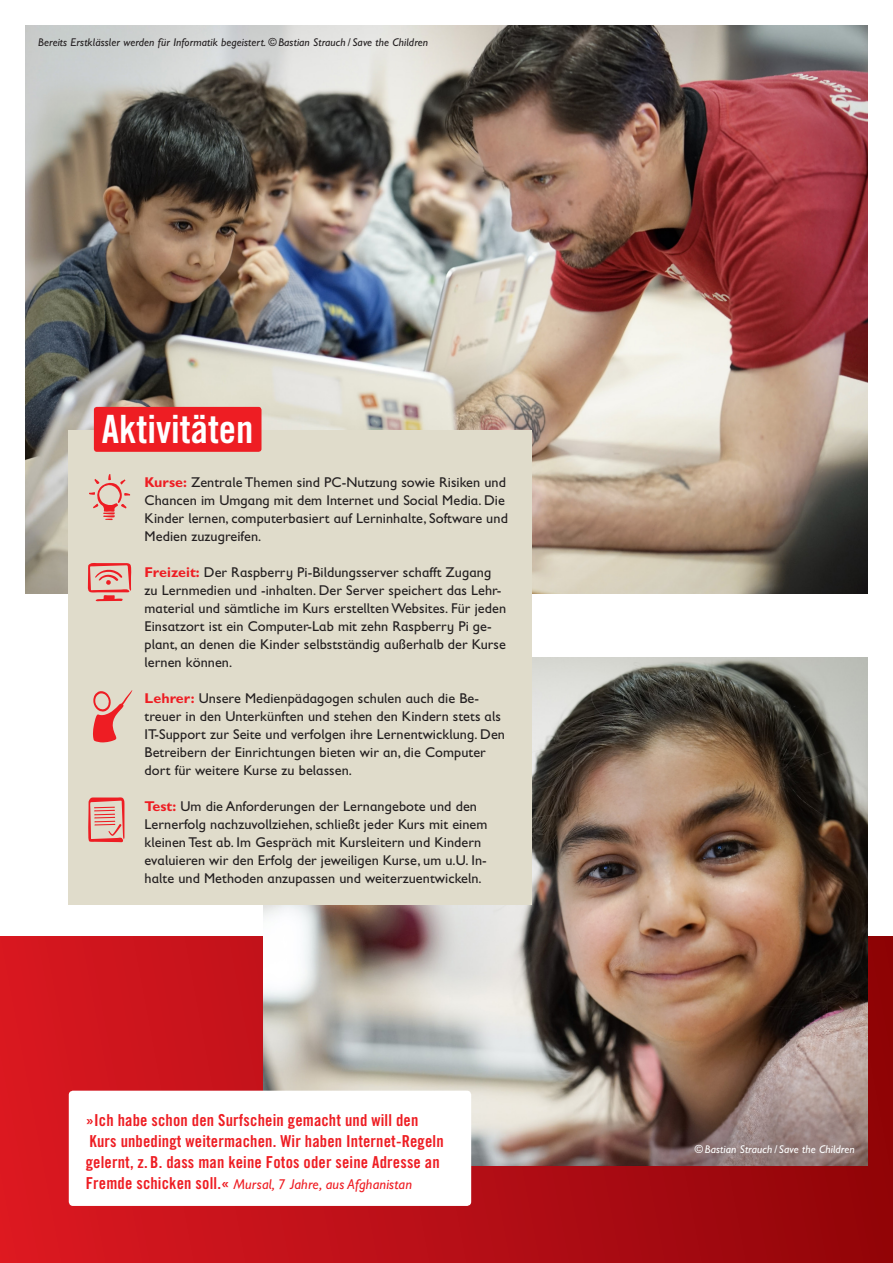
<style>
.page{position:relative;width:893px;height:1263px;background:#fff}
.page>*{position:absolute;margin:0;border:0;box-sizing:border-box;transform-origin:0 0}
.t1{font:39px "Trade Gothic LT Std Bd Cn 20";color:#fff}
.t2{font:16.5px/21px "Trade Gothic LT Std Bd Cn 20";letter-spacing:.01em;color:#ee1d23}
.t3{font:14.25px/18px "Gill Sans Infant Std";letter-spacing:.005em;color:#231f20}
.t4{font:italic 14.25px "Gill Sans Infant Std";letter-spacing:.01em;color:#ee1d23}
.t5{font:italic 11.25px "Gill Sans Infant Std";letter-spacing:.01em;color:#231f20}
.t6{font:italic 11.25px "Gill Sans Infant Std";letter-spacing:.01em;color:#fff}
.s1{font-weight:700;color:#ee1d23}
.s2{font-family:"Trade Gothic LT Std Bd Cn 20";font-style:normal;font-size:16.5px}
</style>
<div class="page">
<div style="left:0;top:937px;width:893px;height:326px;background:linear-gradient(to right,#db1821,#90060b)"></div>
<img style="left:26px;top:26px;width:841px;height:567px">
<img style="left:264px;top:658px;width:603px;height:507px">
<div style="left:69px;top:1091px;width:402px;height:115px;background:#fff;border-radius:4px"></div>
<div style="left:68px;top:430px;width:463px;height:474px;background:#e0dccb"></div>
<div style="left:94px;top:407px;width:167px;height:45px;background:#ee1d23;border-radius:3px"></div>
<svg style="left:89px;top:474px;width:41px;height:46px"></svg>
<svg style="left:88px;top:563px;width:43px;height:38px"></svg>
<svg style="left:93px;top:690px;width:39px;height:52px"></svg>
<svg style="left:88px;top:797px;width:37px;height:45px"></svg>
<p class="t5" style="left:38px;top:36px;width:391px">Bereits Erstklässler werden für Informatik begeistert. ©Bastian Strauch / Save the Children</p>
<h1 class="t1" style="left:102px;top:406px;width:153px">Aktivitäten</h1>
<p class="t3" style="left:145px;top:473px;width:365px"><span class="s1">Kurse:</span> Zentrale Themen sind PC-Nutzung sowie Risiken und Chancen im Umgang mit dem Internet und Social Media. Die Kinder lernen, computerbasiert auf Lerninhalte, Software und Medien zuzugreifen.</p>
<p class="t3" style="left:145px;top:563px;width:363px"><span class="s1">Freizeit:</span> Der Raspberry Pi-Bildungsserver schafft Zugang zu Lernmedien und -inhalten. Der Server speichert das Lehr&shy;material und sämtliche im Kurs erstellten Websites. Für jeden Einsatzort ist ein Computer-Lab mit zehn Raspberry Pi ge&shy;plant, an denen die Kinder selbstständig außerhalb der Kurse lernen können.</p>
<p class="t3" style="left:145px;top:689px;width:362px"><span class="s1">Lehrer:</span> Unsere Medienpädagogen schulen auch die Be&shy;treuer in den Unterkünften und stehen den Kindern stets als IT-Support zur Seite und verfolgen ihre Lernentwicklung. Den Betreibern der Einrichtungen bieten wir an, die Computer dort für weitere Kurse zu belassen.</p>
<p class="t3" style="left:145px;top:797px;width:344px"><span class="s1">Test:</span> Um die Anforderungen der Lernangebote und den Lernerfolg nachzuvollziehen, schließt jeder Kurs mit einem kleinen Test ab. Im Gespräch mit Kursleitern und Kindern evaluieren wir den Erfolg der jeweiligen Kurse, um u.U. In&shy;halte und Methoden anzupassen und weiterzuentwickeln.</p>
<p class="t2" style="left:86px;top:1109px;width:359px">»Ich habe schon den Surfschein gemacht und will den<br>Kurs unbedingt weitermachen. Wir haben Internet-Regeln gelernt, z. B. dass man keine Fotos oder seine Adresse an</p>
<p class="t4" style="left:86px;top:1176px;width:328px"><span class="s2">Fremde schicken soll.«</span> Mursal, 7 Jahre, aus Afghanistan</p>
<p class="t6" style="left:695px;top:1143px;width:161px">©Bastian Strauch / Save the Children</p>
</div>
